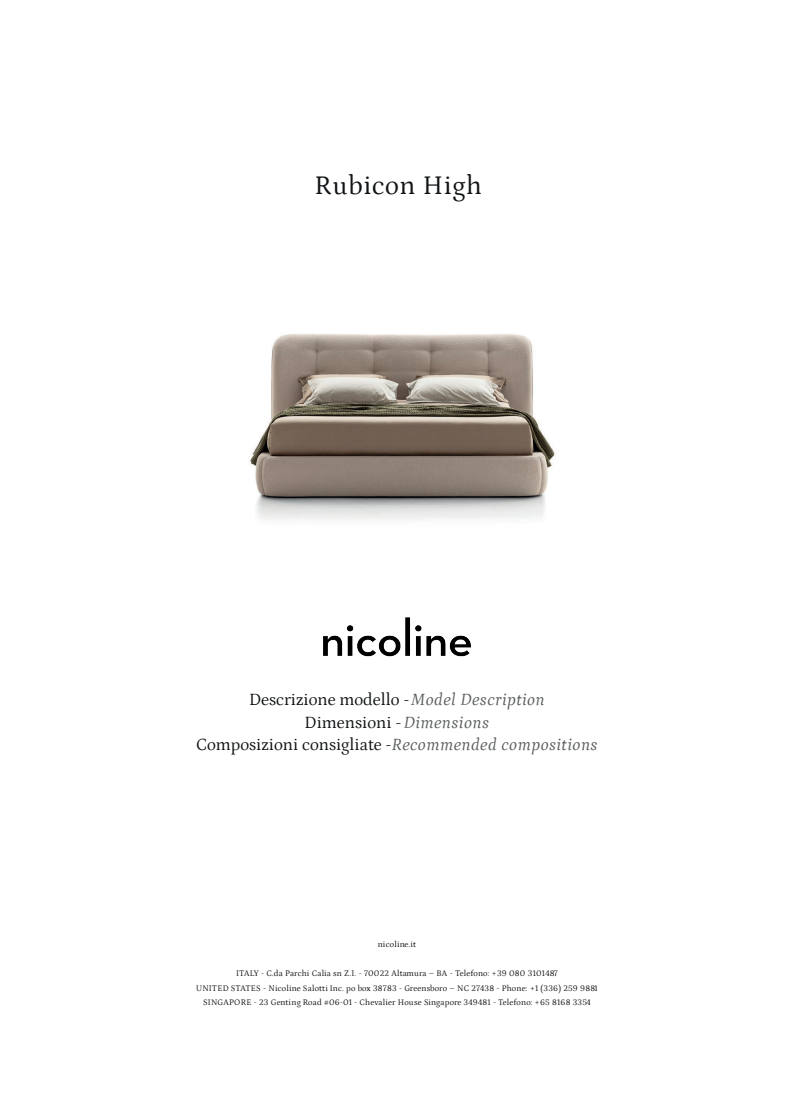
<style>
.page{position:relative;width:797px;height:1105px;background:#fff}
.page>*{position:absolute;margin:0;border:0;box-sizing:border-box;transform-origin:0 0}
.t1{font:26.75px "Petrona";letter-spacing:.025em;color:#111416}
.t2{font:17px/22.8px "Petrona";color:#111416;text-align:center}
.t3{font:8.5px/14.5px "Petrona";letter-spacing:.025em;color:#111416;text-align:center}
.s1{font-style:italic;color:#5b5e5f}
</style>
<div class="page">
<img style="left:323px;top:617px;width:148px;height:40px">
<img style="left:250px;top:333px;width:305px;height:187px">
<h1 class="t1" style="left:314px;top:166px;width:169px">Rubicon High</h1>
<h2 class="t2" style="left:196px;top:687px;width:403px">Descrizione modello - <span class="s1">Model Description<br></span>Dimensioni - <span class="s1">Dimensions<br></span>Composizioni consigliate - <span class="s1">Recommended compositions</span></h2>
<p class="t3" style="left:377px;top:936px;width:40px">nicoline.it</p>
<p class="t3" style="left:196px;top:965px;width:403px">ITALY - C.da Parchi Calia sn Z.I. - 70022 Altamura – BA - Telefono: +39 080 3101487<br>UNITED STATES - Nicoline Salotti Inc. po box 38783 - Greensboro – NC 27438 - Phone: +1 (336) 259 9881<br>SINGAPORE - 23 Genting Road #06-01 - Chevalier House Singapore 349481 - Telefono: +65 8168 3354</p>
</div>
